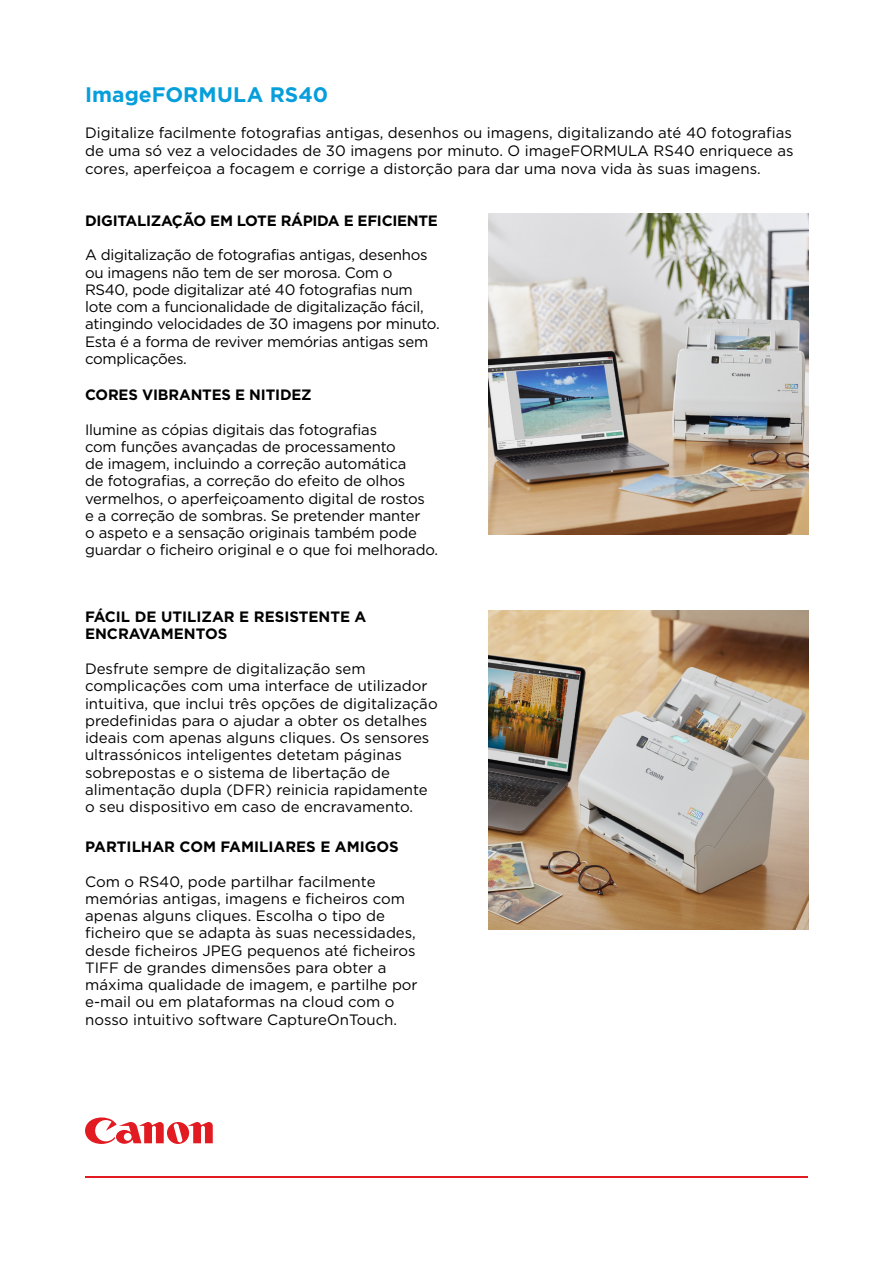
<style>
.page{position:relative;width:893px;height:1263px;background:#fff}
.page>*{position:absolute;margin:0;border:0;box-sizing:border-box;transform-origin:0 0}
.C_-_Head{font:700 21px "Gotham";letter-spacing:.005em;color:#069edb}
.Specifiation_Title{font:15px/17.2px "Gotham";color:#000}
.Specifiation_Title-2{font:15px/17.2px "Gotham";letter-spacing:-.02em;color:#000}
.Specifiation_Title-3{font:700 15px/17.2px "Gotham";letter-spacing:-.01em;color:#000}
</style>
<div class="page">
<svg style="left:85px;top:1117px;width:128px;height:27px"></svg>
<hr style="left:85px;top:1176px;width:723px;height:2px;background:#e21a21">
<img style="left:488px;top:214px;width:321px;height:320px">
<img style="left:489px;top:610px;width:319px;height:319px">
<p class="C_-_Head" style="left:85px;top:80px;width:245px">ImageFORMULA RS40</p>
<p class="Specifiation_Title" style="left:85px;top:124px;width:710px;line-height:18px;text-align:justify">Digitalize facilmente fotografias antigas, desenhos ou imagens, digitalizando até 40 fotografias de uma só vez a velocidades de 30 imagens por minuto. O imageFORMULA RS40 enriquece as cores, aperfeiçoa a focagem e corrige a distorção para dar uma nova vida às suas imagens.</p>
<p class="Specifiation_Title-3" style="left:85px;top:212px;width:354px">DIGITALIZAÇÃO EM LOTE RÁPIDA E EFICIENTE</p>
<p class="Specifiation_Title-2" style="left:85px;top:246px;width:356px">A digitalização de fotografias antigas, desenhos ou imagens não tem de ser morosa. Com o RS40, pode digitalizar até 40 fotografias num lote com a funcionalidade de digitalização fácil, atingindo velocidades de 30 imagens por minuto.<br>Esta é a forma de reviver memórias antigas sem complicações.</p>
<p class="Specifiation_Title-3" style="left:85px;top:386px;width:228px">CORES VIBRANTES E NITIDEZ</p>
<p class="Specifiation_Title" style="left:85px;top:420px;width:355px">Ilumine as cópias digitais das fotografias<br>com funções avançadas de processamento<br>de imagem, incluindo a correção automática<br>de fotografias, a correção do efeito de olhos vermelhos, o aperfeiçoamento digital de rostos<br>e a correção de sombras. Se pretender manter<br>o aspeto e a sensação originais também pode guardar o ficheiro original e o que foi melhorado.</p>
<p class="Specifiation_Title-3" style="left:85px;top:608px;width:283px">FÁCIL DE UTILIZAR E RESISTENTE A<br>ENCRAVAMENTOS</p>
<p class="Specifiation_Title" style="left:85px;top:660px;width:354px">Desfrute sempre de digitalização sem complicações com uma interface de utilizador intuitiva, que inclui três opções de digitalização predefinidas para o ajudar a obter os detalhes ideais com apenas alguns cliques. Os sensores ultrassónicos inteligentes detetam páginas sobrepostas e o sistema de libertação de alimentação dupla (DFR) reinicia rapidamente o seu dispositivo em caso de encravamento.</p>
<p class="Specifiation_Title-3" style="left:85px;top:838px;width:315px">PARTILHAR COM FAMILIARES E AMIGOS</p>
<p class="Specifiation_Title" style="left:85px;top:872px;width:334px">Com o RS40, pode partilhar facilmente memórias antigas, imagens e ficheiros com apenas alguns cliques. Escolha o tipo de ficheiro que se adapta às suas necessidades, desde ficheiros JPEG pequenos até ficheiros TIFF de grandes dimensões para obter a máxima qualidade de imagem, e partilhe por e-mail ou em plataformas na cloud com o nosso intuitivo software CaptureOnTouch.</p>
</div>
